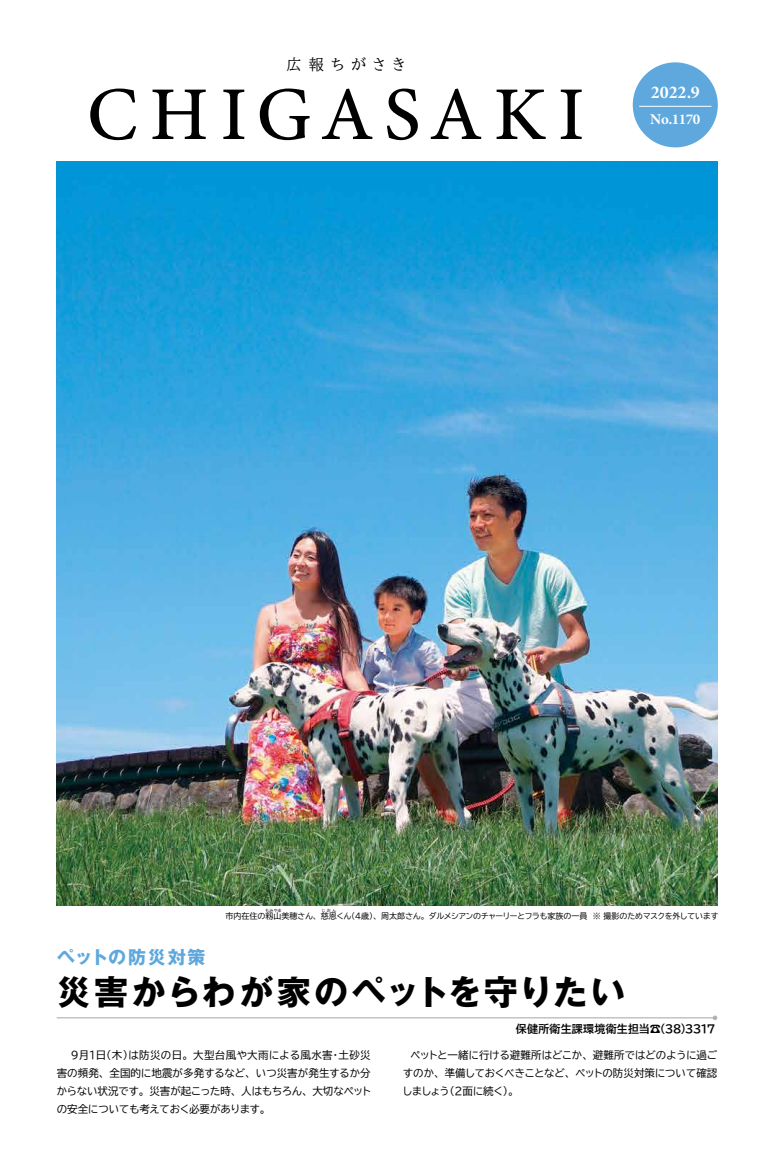
<style>
.page{position:relative;width:774px;height:1151px;background:#fff}
.page>*{position:absolute;margin:0;border:0;box-sizing:border-box;transform-origin:0 0}
.t1{font:76px "Minion Variable Concept";letter-spacing:.155em;color:#000}
.t2{font:700 34px "Gothic MB101 Pr 6 N";letter-spacing:.065em;color:#000}
.t3{font:700 18px "Gothic MB101 Pr 6 N";letter-spacing:.1em;color:#5ea8dd}
.t4{font:18px "Minion Variable Concept";color:#fff}
.t5{font:15px "Minion Variable Concept";letter-spacing:-.03em;color:#fff}
.t6{font:15px "BIZ UDP Mincho Medium";letter-spacing:.47em;color:#000}
.t7{font:11px "BIZ UDP Gothic Bold";letter-spacing:.005em;color:#000}
.t8{font:10.5px/18px "BIZ UDP Gothic";color:#000;text-align:justify}
.t9{font:8px "BIZ UDP Gothic";color:#000}
.t10{font:4px "BIZ UDP Gothic";letter-spacing:.04em;color:#000}
</style>
<div class="page">
<img style="left:57px;top:162px;width:660px;height:744px">
<div style="left:633px;top:62px;width:85px;height:85px;background:#5ea8dd;border-radius:50%"></div>
<hr style="left:639px;top:106px;width:72px;height:1px;background:#fff">
<hr style="left:57px;top:1017px;width:658px;height:1px;background:#b2aeb2">
<svg style="left:713px;top:1015px;width:4px;height:5px"></svg>
<h3 class="t6" style="left:286px;top:57px;width:120px">広報ちがさき</h3>
<h1 class="t1" style="left:87px;top:61px;width:500px">CHIGASAKI</h1>
<h3 class="t4" style="left:651px;top:80px;width:50px">2022.9</h3>
<h3 class="t5" style="left:650px;top:108px;width:52px">No.1170</h3>
<h3 class="t3" style="left:57px;top:942px;width:150px">ペットの防災対策</h3>
<p class="t10" style="left:266px;top:908px;width:17px">もみやま</p>
<p class="t10" style="left:322px;top:908px;width:16px">じおん</p>
<p class="t9" style="left:226px;top:912px;width:494px">市内在住の籾山美穂さん、慈恩くん（4歳）、周太郎さん。ダルメシアンのチャーリーとフラも家族の一員　※ 撮影のためマスクを外しています</p>
<h2 class="t2" style="left:57px;top:963px;width:570px">災害からわが家のペットを守りたい</h2>
<p class="t7" style="left:516px;top:1023px;width:201px">保健所衛生課環境衛生担当☎（38）3317</p>
<p class="t8" style="left:57px;top:1046px;width:316px">　　9月1日（木）は防災の日。大型台風や大雨による風水害・土砂災害の頻発、全国的に地震が多発するなど、いつ災害が発生するか分からない状況です。災害が起こった時、人はもちろん、大切なペットの安全についても考えておく必要があります。</p>
<p class="t8" style="left:403px;top:1046px;width:316px">　ペットと一緒に行ける避難所はどこか、避難所ではどのように過ごすのか、準備しておくべきことなど、ペットの防災対策について確認しましょう（2面に続く）。</p>
</div>
